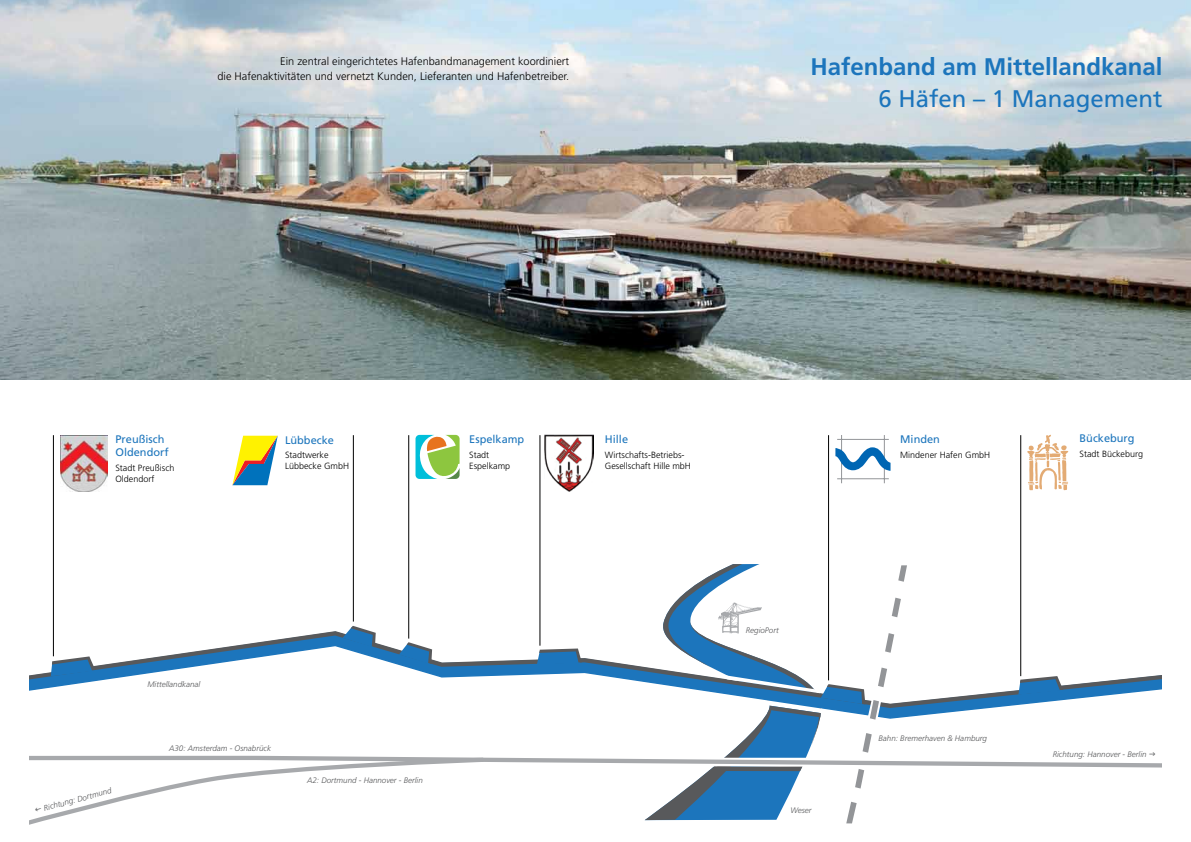
<style>
.page{position:relative;width:1191px;height:842px;background:#fff}
.page>*{position:absolute;margin:0;border:0;box-sizing:border-box;transform-origin:0 0}
.t1{font:700 24px "Frutiger";color:#1c75bc}
.t2{font:24px "Frutiger";color:#1c75bc}
.t3{font:300 11px/15px "Frutiger";color:#000;text-align:right}
.t4{font:11px/13.2px "Frutiger";color:#1c75bc}
.t5{font:300 9px/10.8px "Frutiger";color:#000}
.t6{font:italic 300 8px "Frutiger";color:#58595b}
</style>
<div class="page">
<img style="left:0;top:0;width:1191px;height:379px">
<hr style="left:53px;top:435px;width:1px;height:221px;background:#000">
<hr style="left:353px;top:435px;width:1px;height:186px;background:#000">
<hr style="left:408px;top:435px;width:1px;height:204px;background:#000">
<hr style="left:540px;top:435px;width:1px;height:211px;background:#000">
<hr style="left:828px;top:435px;width:1px;height:245px;background:#000">
<hr style="left:1020px;top:435px;width:1px;height:241px;background:#000">
<img style="left:60px;top:435px;width:47px;height:57px">
<svg style="left:232px;top:435px;width:46px;height:51px"></svg>
<svg style="left:415px;top:435px;width:44px;height:44px"></svg>
<img style="left:544px;top:434px;width:50px;height:57px">
<hr style="left:841px;top:435px;width:1px;height:48px;background:#939598">
<hr style="left:884px;top:435px;width:1px;height:48px;background:#939598">
<hr style="left:837px;top:439px;width:51px;height:1px;background:#939598">
<hr style="left:837px;top:478px;width:51px;height:1px;background:#939598">
<svg style="left:835px;top:447px;width:55px;height:24px"></svg>
<svg style="left:1027px;top:435px;width:41px;height:55px"></svg>
<svg style="left:29px;top:564px;width:1133px;height:261px"></svg>
<h2 class="t3" style="left:217px;top:54px;width:353px">Ein zentral eingerichtetes Hafenbandmanagement koordiniert<br>die Hafenaktivitäten und vernetzt Kunden, Lieferanten und Hafenbetreiber.</h2>
<h1 class="t1" style="left:810px;top:52px;width:354px">Hafenband am Mittellandkanal</h1>
<h1 class="t2" style="left:878px;top:84px;width:286px">6 Häfen – 1 Management</h1>
<h2 class="t4" style="left:115px;top:433px;width:55px">Preußisch<br>Oldendorf</h2>
<p class="t5" style="left:115px;top:463px;width:60px">Stadt Preußisch<br>Oldendorf</p>
<h2 class="t4" style="left:285px;top:433px;width:50px">Lübbecke</h2>
<p class="t5" style="left:285px;top:450px;width:66px">Stadtwerke<br>Lübbecke GmbH</p>
<h2 class="t4" style="left:469px;top:433px;width:57px">Espelkamp</h2>
<p class="t5" style="left:469px;top:450px;width:43px">Stadt<br>Espelkamp</p>
<p class="t6" style="left:43px;top:804px;width:71px;rotate:-15deg">Richtung: Dortmund</p>
<p class="t6" style="left:147px;top:680px;width:54px">Mittellandkanal</p>
<p class="t6" style="left:169px;top:743px;width:103px">A30: Amsterdam - Osnabrück</p>
<p class="t6" style="left:307px;top:775px;width:117px">A2: Dortmund - Hannover - Berlin</p>
<h2 class="t4" style="left:605px;top:433px;width:25px">Hille</h2>
<p class="t5" style="left:605px;top:449px;width:87px">Wirtschafts-Betriebs-<br>Gesellschaft Hille mbH</p>
<p class="t6" style="left:746px;top:626px;width:34px">RegioPort</p>
<p class="t6" style="left:790px;top:806px;width:23px">Weser</p>
<h2 class="t4" style="left:900px;top:433px;width:41px">Minden</h2>
<p class="t5" style="left:900px;top:450px;width:92px">Mindener Hafen GmbH</p>
<h2 class="t4" style="left:1079px;top:432px;width:56px">Bückeburg</h2>
<p class="t5" style="left:1079px;top:448px;width:65px">Stadt Bückeburg</p>
<p class="t6" style="left:878px;top:733px;width:110px">Bahn: Bremerhaven &amp; Hamburg</p>
<p class="t6" style="left:1052px;top:750px;width:95px">Richtung: Hannover - Berlin</p>
</div>
